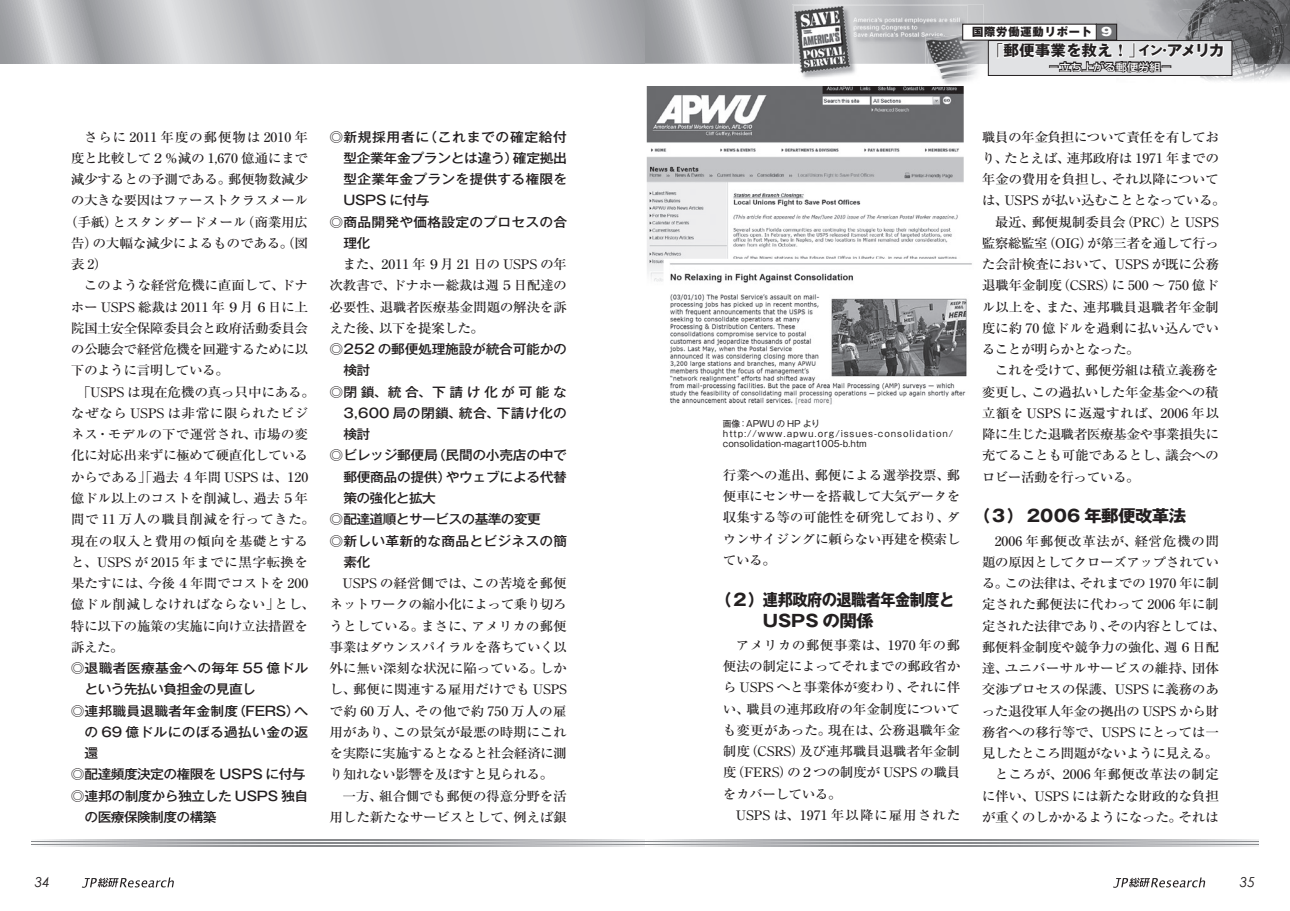
<style>
.page{position:relative;width:1290px;height:911px;background:#fff}
.page>*{position:absolute;margin:0;border:0;box-sizing:border-box;transform-origin:0 0}
.t1{font:700 16.62px/21.2px "Gothic MB101 Pro";letter-spacing:-.035em;color:#231f20;scale:1.05 1}
.t2{font:700 15px "Gothic MB101 Pro";color:#231f20;scale:1.04 1}
.t3{font:italic 13.75px "Century Gothic";color:#231f20}
.t4{font:500 13px/21.2px "Ryumin Pro";letter-spacing:-.03em;color:#231f20;text-align:justify;scale:1.05 1}
.t5{font:500 13px "Gothic MB101 Pro";letter-spacing:-.015em;color:#231f20;scale:1.05 1}
.t6{font:500 13px "Gothic MB101 Pro";letter-spacing:-.045em;color:#231f20;scale:1.05 1}
.t7{font:500 13px "Ryumin Pro";letter-spacing:-.01em;color:#231f20;scale:1.05 1}
.t8{font:500 13px "Gothic MB101 Pro";letter-spacing:.025em;color:#231f20;scale:1.05 1}
.t9{font:500 13px "Gothic MB101 Pro";letter-spacing:.02em;color:#231f20;scale:1.05 1}
.t10{font:500 13px "Ryumin Pro";letter-spacing:.02em;color:#231f20;scale:1.05 1}
.t11{font:500 13px "Ryumin Pro";letter-spacing:.025em;color:#231f20;scale:1.05 1}
.t12{font:500 13px "Ryumin Pro";letter-spacing:.045em;color:#231f20;scale:1.05 1}
.t13{font:500 13px "Gothic MB101 Pro";letter-spacing:.015em;color:#231f20;scale:1.05 1}
.t14{font:500 13px "Ryumin Pro";letter-spacing:.055em;color:#231f20;scale:1.05 1}
.t15{font:500 13px "Ryumin Pro";letter-spacing:.01em;color:#231f20;scale:1.05 1}
.t16{font:500 13px "Ryumin Pro";letter-spacing:.015em;color:#231f20;scale:1.05 1}
.t17{font:500 13px "Gothic MB101 Pro";letter-spacing:.05em;color:#231f20;scale:1.05 1}
.t18{font:500 13px "Gothic MB101 Pro";letter-spacing:.26em;color:#231f20;scale:1.05 1}
.t19{font:800 11.25px "Gothic MB101 Pro";letter-spacing:.075em;color:#231f20}
.t20{font:500 10px "Shin Go Pro";color:#fff;scale:1.12 1}
.t21{font:8.75px/10px "Gothic MB101 Pro";letter-spacing:.015em;color:#231f20}
.s1{color:#fff}
.s2{font-weight:300}
.s3{font-family:"Ryumin Pro";font-weight:900}
.s4{font-size:12.5px}
</style>
<div class="page">
<svg style="left:0;top:0;width:645px;height:64px;background:#bcbdc0"></svg>
<svg style="left:32px;top:841px;width:613px;height:4px;background:#bebfc2"></svg>
<svg style="left:40px;top:839px;width:605px;height:2px"></svg>
<svg style="left:40px;top:845px;width:605px;height:1px"></svg>
<svg style="left:32px;top:842px;width:613px;height:1px"></svg>
<img style="left:1200px;top:0;width:90px;height:81px">
<svg style="left:645px;top:841px;width:613px;height:4px;background:#bebfc2"></svg>
<svg style="left:653px;top:839px;width:605px;height:2px"></svg>
<svg style="left:653px;top:845px;width:605px;height:1px"></svg>
<svg style="left:645px;top:842px;width:613px;height:1px"></svg>
<img style="left:944px;top:76px;width:30px;height:8px">
<img style="left:803px;top:76px;width:165px;height:5px">
<img style="left:930px;top:76px;width:35px;height:4px">
<img style="left:648px;top:87px;width:314px;height:195px">
<div style="left:645px;top:84px;width:320px;height:215px;border:2px solid #fff"></div>
<img style="left:666px;top:262px;width:306px;height:143px">
<svg style="left:82px;top:877px;width:92px;height:10px"></svg>
<svg style="left:1113px;top:877px;width:92px;height:10px"></svg>
<svg style="left:645px;top:0;width:580px;height:76px;background:#babbbd"></svg>
<div style="left:988px;top:40px;width:244px;height:36px;border:1px solid #231f20"></div>
<div style="left:1096px;top:24px;width:20px;height:16px;background:#717275"></div>
<div style="left:1096px;top:24px;width:21px;height:17px;border:1px solid #231f20"></div>
<div style="left:963px;top:24px;width:133px;height:16px;background:#fff"></div>
<div style="left:962px;top:24px;width:135px;height:17px;border:1px solid #231f20"></div>
<p class="t19" style="left:972px;top:23px;width:141px">国際労働運動リポート <span class="s1">9</span></p>
<p class="t12" style="left:84px;top:126px;width:215px">さらに 2011 年度の郵便物は 2010 年</p>
<p class="t4" style="left:71px;top:146px;width:228px">度と比較して２％減の 1,670 億通にまで</p>
<p class="t4" style="left:71px;top:168px;width:228px">減少するとの予測である。郵便物数減少</p>
<p class="t4" style="left:71px;top:189px;width:228px">の大きな要因はファーストクラスメール</p>
<p class="t4" style="left:64px;top:210px;width:234px">（手紙）とスタンダードメール（商業用広</p>
<p class="t4" style="left:71px;top:231px;width:228px">告）の大幅な減少によるものである。（図</p>
<p class="t4" style="left:71px;top:253px;width:36px">表 2）</p>
<p class="t4" style="left:84px;top:274px;width:215px">このような経営危機に直面して、ドナ</p>
<p class="t4" style="left:71px;top:295px;width:228px">ホー USPS 総裁は 2011 年９月６日に上</p>
<p class="t4" style="left:71px;top:316px;width:228px">院国土安全保障委員会と政府活動委員会</p>
<p class="t4" style="left:71px;top:338px;width:228px">の公聴会で経営危機を回避するために以</p>
<p class="t4" style="left:71px;top:359px;width:152px">下のように言明している。</p>
<p class="t4" style="left:77px;top:380px;width:228px">「USPS は現在危機の真っ只中にある。</p>
<p class="t11" style="left:71px;top:403px;width:228px">なぜなら USPS は非常に限られたビジ</p>
<p class="t7" style="left:71px;top:424px;width:228px">ネス・モデルの下で運営され、市場の変</p>
<p class="t4" style="left:71px;top:444px;width:228px">化に対応出来ずに極めて硬直化している</p>
<p class="t4" style="left:71px;top:465px;width:228px">からである」「過去４年間 USPS は、120</p>
<p class="t4" style="left:71px;top:486px;width:228px">億ドル以上のコストを削減し、過去５年</p>
<p class="t11" style="left:71px;top:509px;width:234px">間で 11 万人の職員削減を行ってきた。</p>
<p class="t16" style="left:71px;top:530px;width:228px">現在の収入と費用の傾向を基礎とする</p>
<p class="t10" style="left:71px;top:551px;width:228px">と、USPS が 2015 年までに黒字転換を</p>
<p class="t4" style="left:71px;top:571px;width:228px">果たすには、今後４年間でコストを 200</p>
<p class="t15" style="left:71px;top:594px;width:234px">億ドル削減しなければならない」とし、</p>
<p class="t4" style="left:71px;top:614px;width:228px">特に以下の施策の実施に向け立法措置を</p>
<p class="t4" style="left:71px;top:635px;width:52px">訴えた。</p>
<p class="t8" style="left:71px;top:657px;width:228px">◎ 退職者医療基金への毎年 55 億ドル</p>
<p class="t6" style="left:85px;top:678px;width:165px">という先払い負担金の見直し</p>
<p class="t13" style="left:71px;top:700px;width:228px">◎ 連邦職員退職者年金制度（FERS）へ</p>
<p class="t8" style="left:85px;top:721px;width:215px">の 69 億ドルにのぼる過払い金の返</p>
<p class="t5" style="left:85px;top:742px;width:15px">還</p>
<p class="t6" style="left:71px;top:763px;width:225px">◎ 配達頻度決定の権限を USPS に付与</p>
<p class="t5" style="left:71px;top:785px;width:228px">◎ 連邦の制度から独立した USPS 独自</p>
<p class="t6" style="left:85px;top:806px;width:127px">の医療保険制度の構築</p>
<p class="t17" style="left:330px;top:126px;width:228px">◎ 新規採用者に（これまでの確定給付</p>
<p class="t5" style="left:343px;top:147px;width:214px">型企業年金プランとは違う）確定拠出</p>
<p class="t9" style="left:343px;top:168px;width:215px">型企業年金プランを提供する権限を</p>
<p class="t5" style="left:343px;top:190px;width:84px">USPS に付与</p>
<p class="t9" style="left:330px;top:211px;width:228px">◎ 商品開発や価格設定のプロセスの合</p>
<p class="t5" style="left:343px;top:232px;width:27px">理化</p>
<p class="t4" style="left:330px;top:253px;width:228px;text-indent:13px">また、2011 年９月 21 日の USPS の年次教書で、ドナホー総裁は週５日配達の必要性、退職者医療基金問題の解決を訴えた後、以下を提案した。</p>
<p class="t5" style="left:330px;top:338px;width:228px">◎ 252 の郵便処理施設が統合可能かの</p>
<p class="t5" style="left:343px;top:360px;width:27px">検討</p>
<p class="t18" style="left:330px;top:381px;width:228px">◎ 閉鎖、統合、下請け化が可能な</p>
<p class="t8" style="left:343px;top:402px;width:215px">3,600 局の閉鎖、統合、下請け化の</p>
<p class="t5" style="left:343px;top:423px;width:27px">検討</p>
<p class="t5" style="left:330px;top:445px;width:228px">◎ ビレッジ郵便局（民間の小売店の中で</p>
<p class="t5" style="left:343px;top:466px;width:214px">郵便商品の提供）やウェブによる代替</p>
<p class="t6" style="left:343px;top:487px;width:90px">策の強化と拡大</p>
<p class="t6" style="left:330px;top:508px;width:203px">◎ 配達道順とサービスの基準の変更</p>
<p class="t9" style="left:330px;top:530px;width:228px">◎ 新しい革新的な商品とビジネスの簡</p>
<p class="t5" style="left:343px;top:551px;width:27px">素化</p>
<p class="t4" style="left:330px;top:571px;width:228px;text-indent:13px">USPS の経営側では、この苦境を郵便ネットワークの縮小化によって乗り切ろうとしている。まさに、アメリカの郵便事業はダウンスパイラルを落ちていく以外に無い深刻な状況に陥っている。しかし、郵便に関連する雇用だけでも USPSで約 60 万人、その他で約 750 万人の雇用があり、この景気が最悪の時期にこれを実際に実施するとなると社会経済に測り知れない影響を及ぼすと見られる。</p>
<p class="t4" style="left:330px;top:784px;width:228px;text-align:right">一方、組合側でも郵便の得意分野を活用した新たなサービスとして、例えば銀</p>
<p class="t2" style="left:988px;top:38px;width:229px"><span class="s2">「</span>郵便事業を救え<span class="s3">！</span><span class="s2">」</span><span class="s4">イン･</span>アメリカ</p>
<p class="t20" style="left:1048px;top:59px;width:112px">－立ち上がる郵便労組－</p>
<p class="t21" style="left:723px;top:417px;width:232px">画像：APWU の HP よりhttp://www.apwu.org/issues-consolidation/ consolidation-magart1005-b.htm</p>
<p class="t4" style="left:723px;top:463px;width:228px">行業への進出、郵便による選挙投票、郵便車にセンサーを搭載して大気データを収集する等の可能性を研究しており、ダウンサイジングに頼らない再建を模索している。</p>
<p class="t1" style="left:763px;top:586px;width:184px;text-indent:-49px">（２）連邦政府の退職者年金制度と<br>USPS の関係</p>
<p class="t4" style="left:723px;top:633px;width:228px;text-indent:13px">アメリカの郵便事業は、1970 年の郵便法の制定によってそれまでの郵政省から USPS へと事業体が変わり、それに伴い、職員の連邦政府の年金制度についても変更があった。現在は、公務退職年金制度（CSRS）及び連邦職員退職者年金制度（FERS）の２つの制度が USPS の職員をカバーしている。</p>
<p class="t14" style="left:736px;top:804px;width:215px">USPS は、1971 年以降に雇用された</p>
<p class="t4" style="left:982px;top:125px;width:228px">職員の年金負担について責任を有してお</p>
<p class="t4" style="left:982px;top:146px;width:228px">り、たとえば、連邦政府は 1971 年までの</p>
<p class="t4" style="left:982px;top:168px;width:227px">年金の費用を負担し、それ以降について</p>
<p class="t4" style="left:982px;top:189px;width:234px">は、USPS が払い込むこととなっている。</p>
<p class="t4" style="left:995px;top:210px;width:215px">最近、郵便規制委員会（PRC）と USPS</p>
<p class="t4" style="left:982px;top:231px;width:228px">監察総監室（OIG）が第三者を通して行っ</p>
<p class="t4" style="left:982px;top:253px;width:228px">た会計検査において、USPS が既に公務</p>
<p class="t4" style="left:982px;top:274px;width:228px">退職年金制度（CSRS）に 500 ～ 750 億ド</p>
<p class="t7" style="left:982px;top:296px;width:228px">ル以上を、また、連邦職員退職者年金制</p>
<p class="t7" style="left:982px;top:318px;width:228px">度に約 70 億ドルを過剰に払い込んでい</p>
<p class="t4" style="left:982px;top:338px;width:152px">ることが明らかとなった。</p>
<p class="t4" style="left:995px;top:359px;width:215px">これを受けて、郵便労組は積立義務を</p>
<p class="t4" style="left:982px;top:380px;width:227px">変更し、この過払いした年金基金への積</p>
<p class="t10" style="left:982px;top:403px;width:228px">立額を USPS に返還すれば、2006 年以</p>
<p class="t4" style="left:982px;top:423px;width:228px">降に生じた退職者医療基金や事業損失に</p>
<p class="t4" style="left:982px;top:444px;width:227px">充てることも可能であるとし、議会への</p>
<p class="t4" style="left:982px;top:465px;width:152px">ロビー活動を行っている。</p>
<p class="t1" style="left:973px;top:503px;width:205px">（３） 2006 年郵便改革法</p>
<p class="t4" style="left:982px;top:529px;width:234px;text-align:center">2006 年郵便改革法が、経営危機の問<br>題の原因としてクローズアップされている。この法律は、それまでの 1970 年に制定された郵便法に代わって 2006 年に制定された法律であり、その内容としては、郵便料金制度や競争力の強化、週６日配達、ユニバーサルサービスの維持、団体交渉プロセスの保護、USPS に義務のあった退役軍人年金の拠出の USPS から財務省への移行等で、USPS にとっては一見したところ問題がないように見える。ところが、2006 年郵便改革法の制定<br>に伴い、USPS には新たな財政的な負担が重くのしかかるようになった。それは</p>
<p class="t3" style="left:35px;top:872px;width:17px">34</p>
<p class="t3" style="left:1240px;top:872px;width:17px">35</p>
</div>
